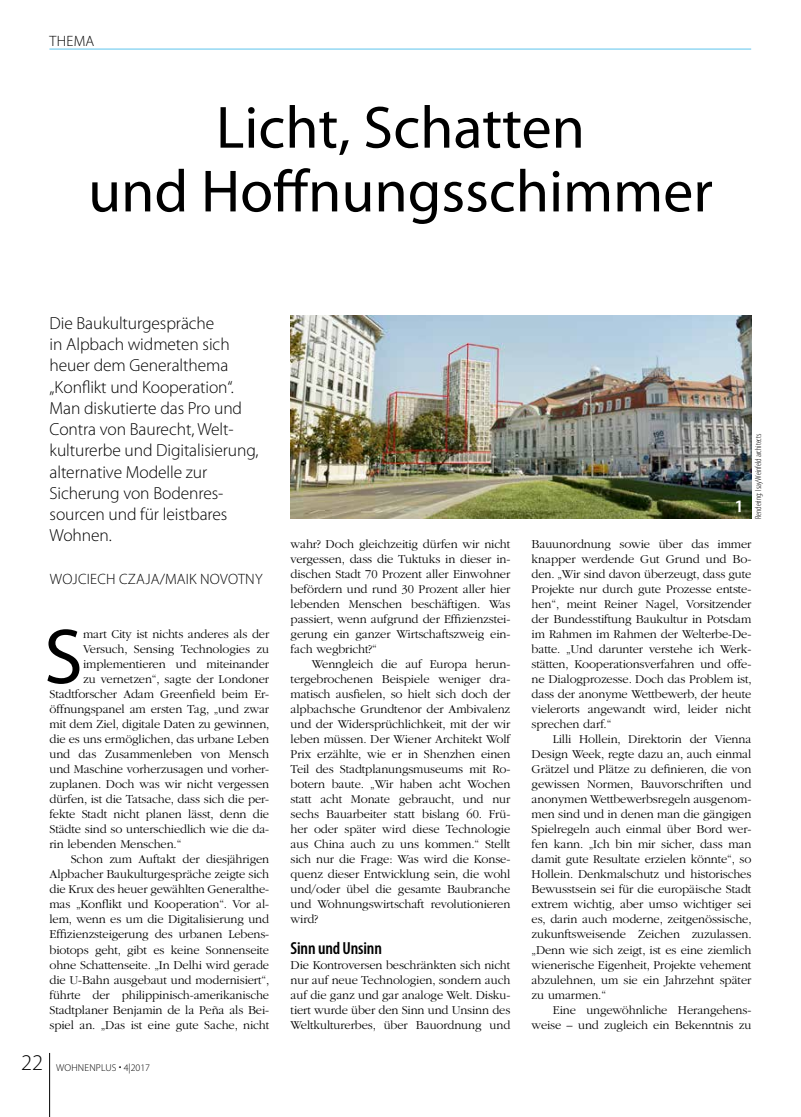
<style>
.page{position:relative;width:801px;height:1117px;background:#fff}
.page>*{position:absolute;margin:0;border:0;box-sizing:border-box;transform-origin:0 0}
.t1{font:78.75px "Myriad Pro";color:#000}
.t2{font:60px/63.8px "Myriad Pro";color:#000;text-align:center}
.t3{font:300 22.5px "Myriad Pro";color:#000}
.t4{font:300 17.5px/21.2px "Myriad Pro";letter-spacing:-.005em;color:#000}
.t5{font:600 condensed 17.5px "Myriad Pro";letter-spacing:-.01em;color:#000}
.t6{font:600 17.5px "Myriad Pro";color:#fff}
.t7{font:300 15px "Myriad Pro";letter-spacing:.015em;color:#000}
.t8{font:300 12.5px/15px "ITC Garamond Std";letter-spacing:-.01em;color:#000;text-align:justify}
.t9{font:300 10px "Myriad Pro";letter-spacing:.02em;color:#000}
.t10{font:300 condensed 8.75px "Myriad Pro";color:#000}
</style>
<div class="page">
<hr style="left:49px;top:1052px;width:1px;height:64px;background:#000">
<hr style="left:49px;top:49px;width:702px;height:1px;background:#5ec5ed">
<img style="left:291px;top:315px;width:460px;height:204px">
<p class="t7" style="left:50px;top:32px;width:46px">THEMA</p>
<h2 class="t2" style="left:88px;top:97px;width:626px">Licht, Schatten<br>und Hoffnungsschimmer</h2>
<p class="t4" style="left:50px;top:312px;width:210px">Die Baukulturgespräche<br>in Alpbach widmeten sich heuer dem Generalthema „Konflikt und Kooperation“.<br>Man diskutierte das Pro und<br>Contra von Baurecht, Welt&shy;kulturerbe und Digitalisierung, alternative Modelle zur<br>Sicherung von Bodenres&shy;sourcen und für leistbares<br>Wohnen.</p>
<p class="t7" style="left:50px;top:570px;width:214px">WOJCIECH CZAJA/MAIK NOVOTNY</p>
<h1 class="t1" style="left:44px;top:613px;width:40px">S</h1>
<p class="t8" style="left:83px;top:627px;width:188px">mart City ist nichts anderes als der</p>
<p class="t8" style="left:83px;top:642px;width:188px">Versuch, Sensing Technologies zu</p>
<p class="t8" style="left:83px;top:657px;width:188px">implementieren und miteinander</p>
<p class="t8" style="left:83px;top:672px;width:188px">zu vernetzen“, sagte der Londoner</p>
<p class="t8" style="left:49px;top:687px;width:221px">Stadtforscher Adam Greenfield beim Er-</p>
<p class="t8" style="left:49px;top:702px;width:221px">öffnungspanel am ersten Tag, „und zwar</p>
<p class="t8" style="left:49px;top:717px;width:221px">mit dem Ziel, digitale Daten zu gewinnen,</p>
<p class="t8" style="left:49px;top:732px;width:221px">die es uns ermöglichen, das urbane Leben</p>
<p class="t8" style="left:49px;top:747px;width:221px">und das Zusammenleben von Mensch</p>
<p class="t8" style="left:49px;top:762px;width:221px">und Maschine vorherzusagen und vorher-</p>
<p class="t8" style="left:49px;top:777px;width:221px">zuplanen. Doch was wir nicht vergessen</p>
<p class="t8" style="left:49px;top:792px;width:221px">dürfen, ist die Tatsache, dass sich die per-</p>
<p class="t8" style="left:49px;top:807px;width:221px">fekte Stadt nicht planen lässt, denn die</p>
<p class="t8" style="left:49px;top:822px;width:221px">Städte sind so unterschiedlich wie die da-</p>
<p class="t8" style="left:49px;top:837px;width:133px">rin lebenden Menschen.“</p>
<p class="t8" style="left:71px;top:852px;width:200px">Schon zum Auftakt der diesjährigen</p>
<p class="t8" style="left:49px;top:867px;width:221px">Alpbacher Baukulturgespräche zeigte sich</p>
<p class="t8" style="left:49px;top:882px;width:221px">die Krux des heuer gewählten Generalthe-</p>
<p class="t8" style="left:49px;top:897px;width:221px">mas „Konflikt und Kooperation“. Vor al-</p>
<p class="t8" style="left:49px;top:912px;width:221px">lem, wenn es um die Digitalisierung und</p>
<p class="t8" style="left:49px;top:927px;width:221px">Effizienzsteigerung des urbanen Lebens-</p>
<p class="t8" style="left:49px;top:942px;width:221px">biotops geht, gibt es keine Sonnenseite</p>
<p class="t8" style="left:49px;top:957px;width:221px">ohne Schattenseite. „In Delhi wird gerade</p>
<p class="t8" style="left:49px;top:972px;width:221px">die U-Bahn ausgebaut und modernisiert“,</p>
<p class="t8" style="left:49px;top:987px;width:221px">führte der philippinisch-amerikanische</p>
<p class="t8" style="left:49px;top:1002px;width:221px">Stadtplaner Benjamin de la Peña als Bei-</p>
<p class="t8" style="left:49px;top:1017px;width:221px">spiel an. „Das ist eine gute Sache, nicht</p>
<p class="t9" style="left:56px;top:1061px;width:96px">WOHNENPLUS <sup>.</sup> 4|2017</p>
<h3 class="t3" style="left:21px;top:1050px;width:23px">22</h3>
<p class="t8" style="left:291px;top:537px;width:221px">wahr? Doch gleichzeitig dürfen wir nicht vergessen, dass die Tuktuks in dieser in&shy;dischen Stadt 70 Prozent aller Einwohner befördern und rund 30 Prozent aller hier lebenden Menschen beschäftigen. Was passiert, wenn aufgrund der Effizienzstei&shy;gerung ein ganzer Wirtschaftszweig ein&shy;fach wegbricht?“</p>
<p class="t8" style="left:291px;top:657px;width:221px;text-indent:21px">Wenngleich die auf Europa herun&shy;tergebrochenen Beispiele weniger dra&shy;matisch ausfielen, so hielt sich doch der alpbachsche Grundtenor der Ambivalenz und der Widersprüchlichkeit, mit der wir leben müssen. Der Wiener Architekt Wolf Prix erzählte, wie er in Shenzhen einen Teil des Stadtplanungsmuseums mit Ro&shy;botern baute. „Wir haben acht Wochen statt acht Monate gebraucht, und nur sechs Bauarbeiter statt bislang 60. Frü&shy;her oder später wird diese Technologie aus China auch zu uns kommen.“ Stellt sich nur die Frage: Was wird die Konse&shy;quenz dieser Entwicklung sein, die wohl und/oder übel die gesamte Baubranche und Wohnungswirtschaft revolutionieren wird?</p>
<h3 class="t5" style="left:291px;top:937px;width:93px">Sinn und Unsinn</h3>
<p class="t8" style="left:291px;top:957px;width:221px">Die Kontroversen beschränkten sich nicht nur auf neue Technologien, sondern auch auf die ganz und gar analoge Welt. Disku&shy;tiert wurde über den Sinn und Unsinn des Weltkulturerbes, über Bauordnung und</p>
<h3 class="t6" style="left:734px;top:496px;width:11px">1</h3>
<p class="t10" style="left:754px;top:519px;width:87px;rotate:-90deg">Rendering: Isay Weinfeld architects</p>
<p class="t8" style="left:532px;top:537px;width:221px">Bauunordnung sowie über das immer knapper werdende Gut Grund und Bo&shy;den. „Wir sind davon überzeugt, dass gute Projekte nur durch gute Prozesse entste&shy;hen“, meint Reiner Nagel, Vorsitzender der Bundesstiftung Baukultur in Potsdam im Rahmen im Rahmen der Welterbe-De&shy;batte. „Und darunter verstehe ich Werk&shy;stätten, Kooperationsverfahren und offe&shy;ne Dialogprozesse. Doch das Problem ist, dass der anonyme Wettbewerb, der heute vielerorts angewandt wird, leider nicht sprechen darf.“</p>
<p class="t8" style="left:532px;top:732px;width:221px;text-indent:21px">Lilli Hollein, Direktorin der Vienna Design Week, regte dazu an, auch einmal Grätzel und Plätze zu definieren, die von gewissen Normen, Bauvorschriften und anonymen Wettbewerbsregeln ausgenom&shy;men sind und in denen man die gängigen Spielregeln auch einmal über Bord wer&shy;fen kann. „Ich bin mir sicher, dass man damit gute Resultate erzielen könnte“, so Hollein. Denkmalschutz und historisches Bewusstsein sei für die europäische Stadt extrem wichtig, aber umso wichtiger sei es, darin auch moderne, zeitgenössische, zukunftsweisende Zeichen zuzulassen. „Denn wie sich zeigt, ist es eine ziemlich wienerische Eigenheit, Projekte vehement abzulehnen, um sie ein Jahrzehnt später zu umarmen.“</p>
<p class="t8" style="left:532px;top:1002px;width:221px;text-align:right">Eine ungewöhnliche Herangehens&shy;weise – und zugleich ein Bekenntnis zu</p>
</div>
